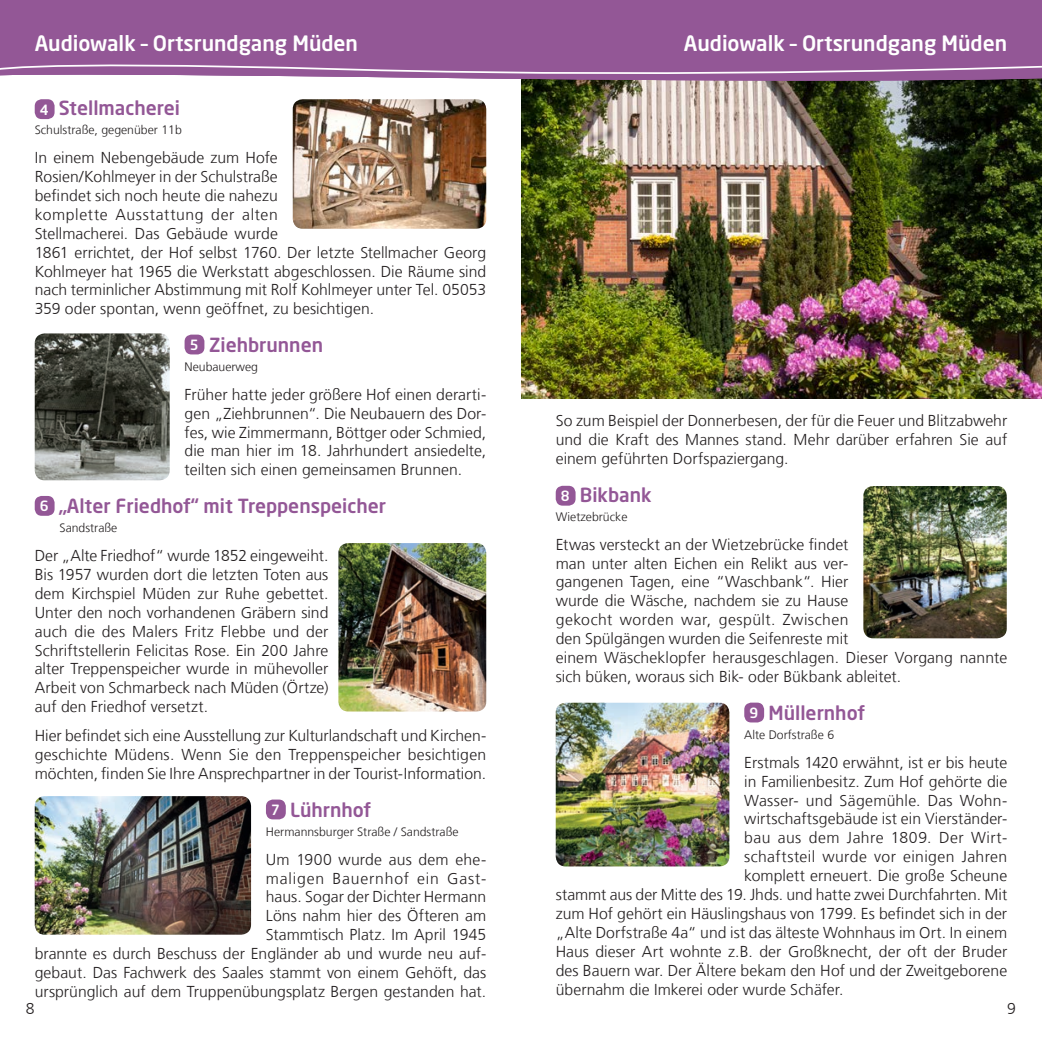
<style>
.page{position:relative;width:1042px;height:1042px;background:#fff}
.page>*{position:absolute;margin:0;border:0;box-sizing:border-box;transform-origin:0 0}
.t1{font:500 21px "Neo Sans Pro";color:#fff}
.t2{font:500 19.25px "Neo Sans Pro";color:#935796}
.t3{font:300 15.75px/18.9px "Frutiger LT Com";letter-spacing:.005em;color:#231f20;text-align:justify}
.t4{font:300 15.75px "Frutiger LT Com";letter-spacing:.025em;color:#231f20}
.t5{font:300 15.75px "Frutiger LT Com";letter-spacing:.03em;color:#231f20}
.t6{font:300 12.25px "Frutiger LT Com";color:#231f20}
.s1{font-size:14px;color:#fff}
</style>
<div class="page">
<img style="left:521px;top:84px;width:521px;height:315px">
<img style="left:556px;top:703px;width:173px;height:163px">
<svg style="left:0;top:0;width:1042px;height:84px;background:#955d97"></svg>
<svg style="left:0;top:58px;width:1042px;height:21px;background:#a26fa5"></svg>
<img style="left:293px;top:99px;width:193px;height:130px">
<img style="left:35px;top:333px;width:135px;height:147px">
<div style="left:556px;top:486px;width:19px;height:20px;background:#935796;border-radius:7px"></div>
<div style="left:744px;top:702px;width:20px;height:20px;background:#935796;border-radius:7px"></div>
<img style="left:863px;top:486px;width:144px;height:152px">
<img style="left:338px;top:543px;width:148px;height:168px">
<div style="left:35px;top:99px;width:20px;height:20px;background:#935796;border-radius:7px"></div>
<div style="left:185px;top:335px;width:19px;height:19px;background:#935796;border-radius:7px"></div>
<div style="left:35px;top:496px;width:20px;height:20px;background:#935796;border-radius:7px"></div>
<div style="left:266px;top:799px;width:20px;height:20px;background:#935796;border-radius:7px"></div>
<img style="left:35px;top:796px;width:216px;height:138px">
<h1 class="t1" style="left:35px;top:30px;width:325px">Audiowalk – Ortsrundgang Müden</h1>
<h1 class="t1" style="left:684px;top:30px;width:325px">Audiowalk – Ortsrundgang Müden</h1>
<p class="t2" style="left:40px;top:96px;width:142px"><span class="s1">4</span> Stellmacherei</p>
<p class="t6" style="left:35px;top:123px;width:149px">Schulstraße, gegenüber 11b</p>
<p class="t3" style="left:35px;top:148px;width:453px;text-align:left">In einem Nebengebäude zum Hofe<br>Rosien/Kohlmeyer in der Schulstraße<br>befindet sich noch heute die nahezu<br>komplette Ausstattung der alten<br>Stellmacherei. Das Gebäude wurde<br>1861 errichtet, der Hof selbst 1760. Der letzte Stellmacher Georg Kohlmeyer hat 1965 die Werkstatt abgeschlossen. Die Räume sind nach terminlicher Abstimmung mit Rolf Kohlmeyer unter Tel. 05053<br>359 oder spontan, wenn geöffnet, zu besichtigen.</p>
<p class="t2" style="left:190px;top:333px;width:135px"><span class="s1">5</span> Ziehbrunnen</p>
<p class="t6" style="left:185px;top:359px;width:75px">Neubauerweg</p>
<p class="t3" style="left:185px;top:385px;width:303px">Früher hatte jeder größere Hof einen derarti&shy;gen „Ziehbrunnen“. Die Neubauern des Dor&shy;fes, wie Zimmermann, Böttger oder Schmied, die man hier im 18. Jahrhundert ansiedelte, teilten sich einen gemeinsamen Brunnen.</p>
<p class="t2" style="left:40px;top:494px;width:348px"><span class="s1">6</span> „Alter Friedhof“ mit Treppenspeicher</p>
<p class="t6" style="left:60px;top:521px;width:59px">Sandstraße</p>
<p class="t3" style="left:35px;top:546px;width:295px">Der „Alte Friedhof“ wurde 1852 eingeweiht.<br>Bis 1957 wurden dort die letzten Toten aus dem Kirchspiel Müden zur Ruhe gebettet.<br>Unter den noch vorhandenen Gräbern sind auch die des Malers Fritz Flebbe und der Schriftstellerin Felicitas Rose. Ein 200 Jahre alter Treppenspeicher wurde in mühevoller Arbeit von Schmarbeck nach Müden (Örtze) auf den Friedhof versetzt.</p>
<p class="t3" style="left:35px;top:726px;width:453px">Hier befindet sich eine Ausstellung zur Kulturlandschaft und Kirchen&shy;geschichte Müdens. Wenn Sie den Treppenspeicher besichtigen möchten, finden Sie Ihre Ansprechpartner in der Tourist-Information.</p>
<p class="t2" style="left:271px;top:797px;width:102px"><span class="s1">7</span> Lührnhof</p>
<p class="t6" style="left:266px;top:824px;width:194px">Hermannsburger Straße / Sandstraße</p>
<p class="t3" style="left:35px;top:850px;width:453px;text-align:right">Um 1900 wurde aus dem ehe-<br>maligen Bauernhof ein Gast-<br>haus. Sogar der Dichter Hermann<br>Löns nahm hier des Öfteren am<br>Stammtisch Platz. Im April 1945<br>brannte es durch Beschuss der Engländer ab und wurde neu auf&shy;gebaut. Das Fachwerk des Saales stammt von einem Gehöft, das ursprünglich auf dem Truppenübungsplatz Bergen gestanden hat.</p>
<p class="t3" style="left:556px;top:411px;width:453px">So zum Beispiel der Donnerbesen, der für die Feuer und Blitzabwehr und die Kraft des Mannes stand. Mehr darüber erfahren Sie auf einem geführten Dorfspaziergang.</p>
<p class="t2" style="left:561px;top:483px;width:92px"><span class="s1">8</span> Bikbank</p>
<p class="t6" style="left:556px;top:509px;width:73px">Wietzebrücke</p>
<p class="t3" style="left:556px;top:535px;width:453px;text-align:left">Etwas versteckt an der Wietzebrücke findet<br>man unter alten Eichen ein Relikt aus ver-<br>gangenen Tagen, eine “Waschbank“. Hier<br>wurde die Wäsche, nachdem sie zu Hause<br>gekocht worden war, gespült. Zwischen<br>den Spülgängen wurden die Seifenreste mit<br>einem Wäscheklopfer herausgeschlagen. Dieser Vorgang nannte sich büken, woraus sich Bik- oder Bükbank ableitet.</p>
<p class="t2" style="left:749px;top:701px;width:117px"><span class="s1">9</span> Müllernhof</p>
<p class="t6" style="left:744px;top:727px;width:91px">Alte Dorfstraße 6</p>
<p class="t3" style="left:744px;top:753px;width:264px">Erstmals 1420 erwähnt, ist er bis heute</p>
<p class="t3" style="left:744px;top:772px;width:264px">in Familienbesitz. Zum Hof gehörte die</p>
<p class="t3" style="left:744px;top:791px;width:264px">Wasser- und Sägemühle. Das Wohn-</p>
<p class="t3" style="left:744px;top:809px;width:264px">wirtschaftsgebäude ist ein Vierständer-</p>
<p class="t5" style="left:744px;top:829px;width:264px">bau aus dem Jahre 1809. Der Wirt-</p>
<p class="t4" style="left:744px;top:847px;width:264px">schaftsteil wurde vor einigen Jahren</p>
<p class="t3" style="left:744px;top:866px;width:264px">komplett erneuert. Die große Scheune</p>
<p class="t3" style="left:556px;top:885px;width:453px">stammt aus der Mitte des 19. Jhds. und hatte zwei Durchfahrten. Mit</p>
<p class="t3" style="left:556px;top:904px;width:453px">zum Hof gehört ein Häuslingshaus von 1799. Es befindet sich in der</p>
<p class="t3" style="left:556px;top:923px;width:453px">„Alte Dorfstraße 4a“ und ist das älteste Wohnhaus im Ort. In einem</p>
<p class="t3" style="left:556px;top:942px;width:453px">Haus dieser Art wohnte z.B. der Großknecht, der oft der Bruder</p>
<p class="t3" style="left:556px;top:961px;width:453px">des Bauern war. Der Ältere bekam den Hof und der Zweitgeborene</p>
<p class="t3" style="left:556px;top:980px;width:289px">übernahm die Imkerei oder wurde Schäfer.</p>
<p class="t3" style="left:26px;top:999px;width:10px">8</p>
<p class="t3" style="left:1007px;top:999px;width:10px">9</p>
</div>
